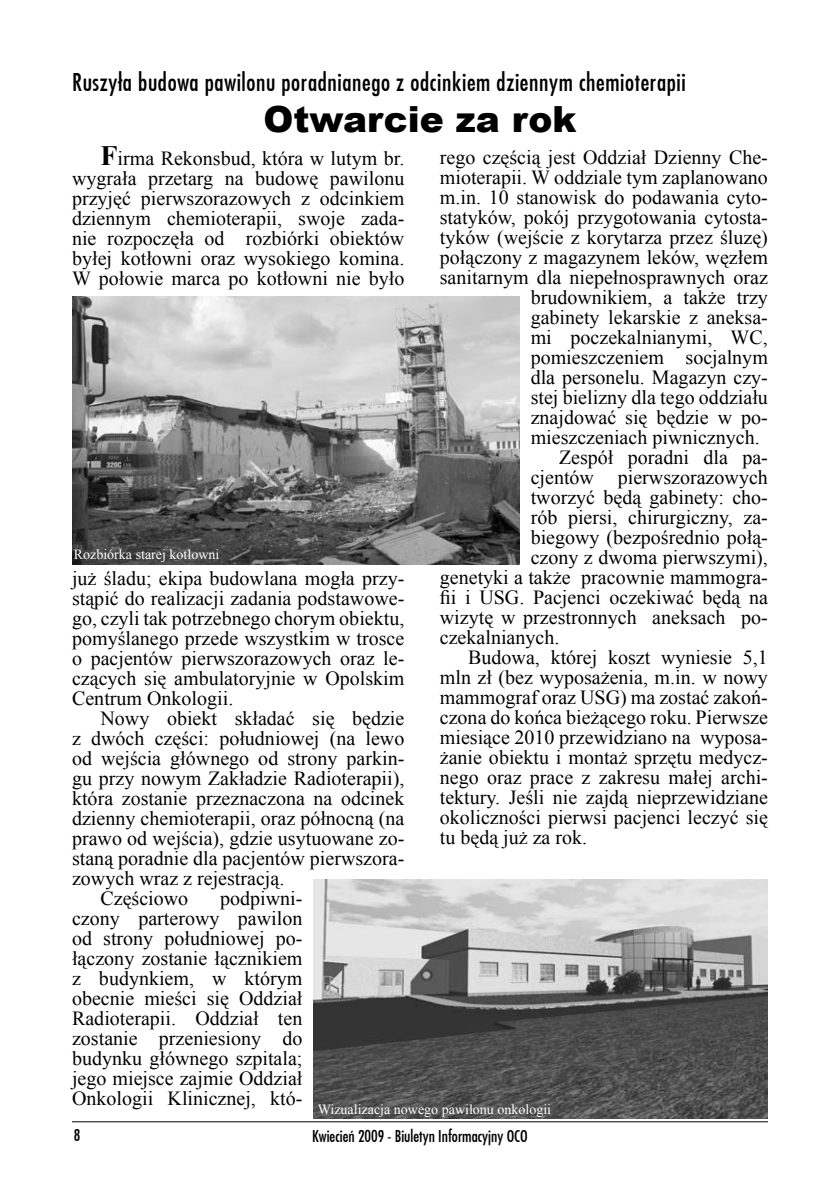
<style>
.page{position:relative;width:840px;height:1191px;background:#fff}
.page>*{position:absolute;margin:0;border:0;box-sizing:border-box;transform-origin:0 0}
.t1{font:900 36px "Arial";color:#000}
.t2{font:24px "Fujiyama";letter-spacing:.025em;color:#000}
.t3{font:20px/20px "Times New Roman";color:#000;text-align:justify}
.t4{font:16px "Fujiyama";color:#000}
.t5{font:14px "Times New Roman";color:#fff}
.s1{font-weight:700;font-size:28px}
</style>
<div class="page">
<hr style="left:72px;top:1121px;width:695px;height:1px;background:#000">
<img style="left:72px;top:296px;width:447px;height:268px">
<img style="left:313px;top:879px;width:454px;height:240px">
<p class="t2" style="left:72px;top:66px;width:615px">Ruszyła budowa pawilonu poradnianego z odcinkiem dziennym chemioterapii</p>
<h1 class="t1" style="left:263px;top:93px;width:314px">Otwarcie za rok</h1>
<p class="t3" style="left:72px;top:148px;width:333px;text-indent:28px"><span class="s1">F</span>irma Rekonsbud, która w lutym br. wygrała przetarg na budowę pawilonu przyjęć pierwszorazowych z odcinkiem dziennym chemioterapii, swoje zada&shy;nie rozpoczęła od rozbiórki obiektów byłej kotłowni oraz wysokiego komina.<br>W połowie marca po kotłowni nie było</p>
<p class="t3" style="left:439px;top:147px;width:329px">rego częścią jest Oddział Dzienny Che-</p>
<p class="t3" style="left:439px;top:167px;width:329px">mioterapii. W oddziale tym zaplanowano</p>
<p class="t3" style="left:439px;top:187px;width:329px">m.in. 10 stanowisk do podawania cyto-</p>
<p class="t3" style="left:439px;top:207px;width:329px">statyków, pokój przygotowania cytosta-</p>
<p class="t3" style="left:439px;top:227px;width:329px">tyków (wejście z korytarza przez śluzę)</p>
<p class="t3" style="left:439px;top:247px;width:329px">połączony z magazynem leków, węzłem</p>
<p class="t3" style="left:439px;top:267px;width:329px">sanitarnym dla niepełnosprawnych oraz</p>
<p class="t3" style="left:530px;top:287px;width:238px">brudownikiem, a także trzy</p>
<p class="t3" style="left:530px;top:307px;width:238px">gabinety lekarskie z aneksa-</p>
<p class="t3" style="left:530px;top:327px;width:238px">mi poczekalnianymi, WC,</p>
<p class="t3" style="left:530px;top:347px;width:238px">pomieszczeniem socjalnym</p>
<p class="t3" style="left:530px;top:367px;width:238px">dla personelu. Magazyn czy-</p>
<p class="t3" style="left:530px;top:387px;width:238px">stej bielizny dla tego oddziału</p>
<p class="t3" style="left:530px;top:407px;width:238px">znajdować się będzie w po-</p>
<p class="t3" style="left:530px;top:427px;width:230px">mieszczeniach piwnicznych.</p>
<p class="t3" style="left:558px;top:447px;width:210px">Zespół poradni dla pa-</p>
<p class="t3" style="left:530px;top:467px;width:238px">cjentów pierwszorazowych</p>
<p class="t3" style="left:530px;top:487px;width:238px">tworzyć będą gabinety: cho-</p>
<p class="t3" style="left:530px;top:507px;width:238px">rób piersi, chirurgiczny, za-</p>
<p class="t3" style="left:530px;top:527px;width:238px">biegowy (bezpośrednio połą-</p>
<p class="t3" style="left:530px;top:547px;width:238px">czony z dwoma pierwszymi),</p>
<p class="t3" style="left:439px;top:567px;width:329px">genetyki a także pracownie mammogra-</p>
<p class="t3" style="left:439px;top:587px;width:329px">fii i USG. Pacjenci oczekiwać będą na</p>
<p class="t3" style="left:439px;top:607px;width:329px">wizytę w przestronnych aneksach po-</p>
<p class="t3" style="left:439px;top:627px;width:121px">czekalnianych.</p>
<p class="t3" style="left:468px;top:647px;width:301px">Budowa, której koszt wyniesie 5,1</p>
<p class="t3" style="left:439px;top:667px;width:329px">mln zł (bez wyposażenia, m.in. w nowy</p>
<p class="t3" style="left:439px;top:687px;width:329px">mammograf oraz USG) ma zostać zakoń-</p>
<p class="t3" style="left:439px;top:707px;width:329px">czona do końca bieżącego roku. Pierwsze</p>
<p class="t3" style="left:439px;top:727px;width:329px">miesiące 2010 przewidziano na wyposa-</p>
<p class="t3" style="left:439px;top:747px;width:329px">żanie obiektu i montaż sprzętu medycz-</p>
<p class="t3" style="left:439px;top:767px;width:329px">nego oraz prace z zakresu małej archi-</p>
<p class="t3" style="left:439px;top:787px;width:329px">tektury. Jeśli nie zajdą nieprzewidziane</p>
<p class="t3" style="left:439px;top:807px;width:329px">okoliczności pierwsi pacjenci leczyć się</p>
<p class="t3" style="left:439px;top:827px;width:149px">tu będą już za rok.</p>
<p class="t5" style="left:74px;top:544px;width:147px">Rozbiórka starej kotłowni</p>
<p class="t3" style="left:72px;top:568px;width:333px">już śladu; ekipa budowlana mogła przy&shy;stąpić do realizacji zadania podstawowe&shy;go, czyli tak potrzebnego chorym obiektu, pomyślanego przede wszystkim w trosce o pacjentów pierwszorazowych oraz le&shy;czących się ambulatoryjnie w Opolskim Centrum Onkologii.</p>
<p class="t3" style="left:100px;top:708px;width:305px">Nowy obiekt składać się będzie</p>
<p class="t3" style="left:72px;top:728px;width:333px">z dwóch części: południowej (na lewo</p>
<p class="t3" style="left:72px;top:748px;width:333px">od wejścia głównego od strony parkin-</p>
<p class="t3" style="left:72px;top:768px;width:333px">gu przy nowym Zakładzie Radioterapii),</p>
<p class="t3" style="left:72px;top:788px;width:333px">która zostanie przeznaczona na odcinek</p>
<p class="t3" style="left:72px;top:808px;width:333px">dzienny chemioterapii, oraz północną (na</p>
<p class="t3" style="left:72px;top:828px;width:333px">prawo od wejścia), gdzie usytuowane zo-</p>
<p class="t3" style="left:72px;top:848px;width:333px">staną poradnie dla pacjentów pierwszora-</p>
<p class="t3" style="left:72px;top:868px;width:214px">zowych wraz z rejestracją.</p>
<p class="t3" style="left:100px;top:888px;width:89px">Częściowo</p>
<p class="t3" style="left:72px;top:888px;width:232px;text-indent:148px">podpiwni&shy;czony parterowy pawilon od strony południowej po&shy;łączony zostanie łącznikiem z budynkiem, w którym obecnie mieści się Oddział Radioterapii. Oddział ten zostanie przeniesiony do budynku głównego szpitala; jego miejsce zajmie Oddział Onkologii Klinicznej, któ-</p>
<p class="t5" style="left:317px;top:1100px;width:235px">Wizualizacja nowego pawilonu onkologii</p>
<p class="t4" style="left:312px;top:1125px;width:217px">Kwiecień 2009 - Biuletyn Informacyjny OCO</p>
</div>
